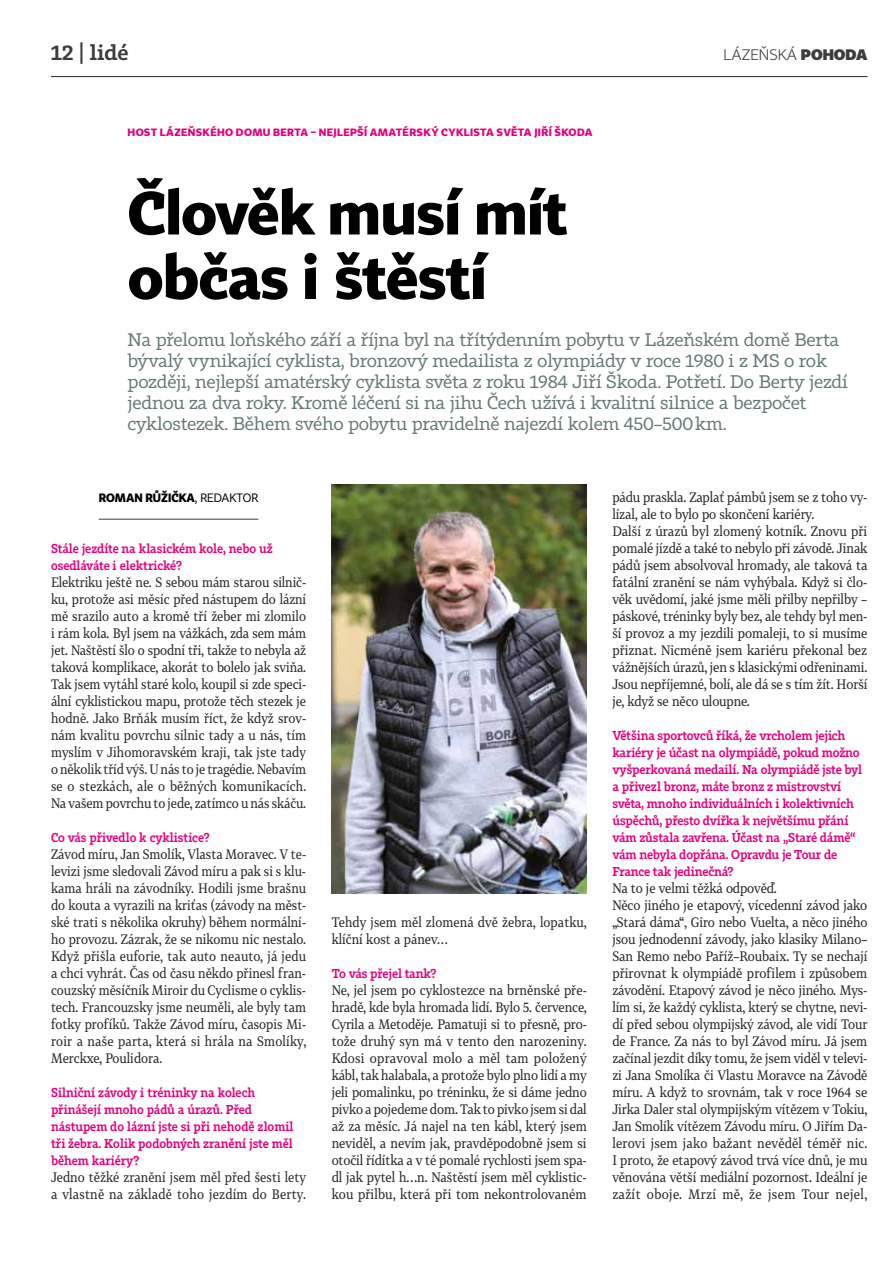
<style>
.page{position:relative;width:893px;height:1263px;background:#fff}
.page>*{position:absolute;margin:0;border:0;box-sizing:border-box;transform-origin:0 0}
.t1{font:700 60px/64.5px "Tabac Sans";letter-spacing:-.015em;color:#000}
.t2{font:300 21px "Tabac Slab";color:#3c3c3b}
.t3{font:18px/21px "Tabac Slab";letter-spacing:-.01em;color:#657877}
.t4{font:300 15px "Tabac Sans";color:#3c3c3b}
.t5{font:13.5px/17px "Tabac G3";letter-spacing:-.01em;color:#282827;scale:.91 1}
.t6{font:13.5px/17px "Tabac G3";letter-spacing:-.01em;color:#282827;text-align:justify;scale:.9 1}
.t7{font:300 12.75px/17px "Tabac Slab";letter-spacing:-.01em;color:#e6007d;scale:.91 1}
.t8{font:300 12.75px/17px "Tabac Slab";letter-spacing:-.01em;color:#e6007d;scale:.9 1}
.t9{font:700 12px "Tabac Sans";color:#000;scale:.95 1}
.t10{font:700 10.5px "Tabac Sans";letter-spacing:.035em;color:#e6007d}
.s1{font-weight:500}
.s2{font-weight:400}
</style>
<div class="page">
<hr style="left:99px;top:519px;width:159px;height:1px;background:#3c3c3b">
<hr style="left:51px;top:76px;width:816px;height:1px;background:#3c3c3b">
<img style="left:332px;top:485px;width:255px;height:408px">
<h2 class="t2" style="left:51px;top:39px;width:79px">12 | lidé</h2>
<p class="t4" style="left:724px;top:45px;width:145px">LÁZEŇSKÁ <span class="s1">POHODA</span></p>
<p class="t10" style="left:128px;top:126px;width:252px">HOST LÁZEŇSKÉHO DOMU BERTA – NEJLEPŠÍ AMA</p>
<p class="t10" style="left:396px;top:126px;width:196px">TÉRSKÝ CYKLISTA SVĚTA JIŘÍ ŠKODA</p>
<h1 class="t1" style="left:128px;top:181px;width:442px">ČLOVĚK MUSÍ MÍT<br>OBČAS I ŠTĚSTÍ</h1>
<p class="t3" style="left:128px;top:329px;width:722px">Na přelomu loňského září a října byl na třítýdenním pobytu v Lázeňském domě Berta bývalý vynikající cyklista, bronzový medailista z olympiády v roce 1980 i z MS o rok později, nejlepší amatérský cyklista světa z roku 1984 Jiří Škoda. Potřetí. Do Berty jezdí jednou za dva roky. Kromě léčení si na jihu Čech užívá i kvalitní silnice a bezpočet cyklostezek. Během svého pobytu pravidelně najezdí kolem 450–500km.</p>
<p class="t9" style="left:99px;top:490px;width:170px">ROMAN RŮŽIČKA<span class="s2">, REDAKTOR</span></p>
<p class="t8" style="left:51px;top:540px;width:248px">Stále jezdíte na klasickém kole, nebo už osedláváte i elektrické?</p>
<p class="t6" style="left:51px;top:573px;width:285px">Elektriku ještě ne. S sebou mám starou silnič&shy;ku, protože asi měsíc před nástupem do lázní mě srazilo auto a kromě tří žeber mi zlomilo i rám kola. Byl jsem na vážkách, zda sem mám jet. Naštěstí šlo o spodní tři, takže to nebyla až taková komplikace, akorát to bolelo jak sviňa.<br>Tak jsem vytáhl staré kolo, koupil si zde speci&shy;ální cyklistickou mapu, protože těch stezek je hodně. Jako Brňák musím říct, že když srov&shy;nám kvalitu povrchu silnic tady a u nás, tím myslím v Jihomoravském kraji, tak jste tady o několik tříd výš. U nás to je tragédie. Nebavím se o stezkách, ale o běžných komunikacích.<br>Na vašem povrchu to jede, zatímco u nás skáču.</p>
<p class="t8" style="left:51px;top:829px;width:178px">Co vás přivedlo k cyklistice?</p>
<p class="t6" style="left:51px;top:845px;width:285px">Závod míru, Jan Smolík, Vlasta Moravec. V te&shy;levizi jsme sledovali Závod míru a pak si s klu&shy;kama hráli na závodníky. Hodili jsme brašnu do kouta a vyrazili na kriťas (závody na měst&shy;ské trati s několika okruhy) během normální&shy;ho provozu. Zázrak, že se nikomu nic nestalo.<br>Když přišla euforie, tak auto neauto, já jedu a chci vyhrát. Čas od času někdo přinesl fran&shy;couzský měsíčník Miroir du Cyclisme o cyklis&shy;tech. Francouzsky jsme neuměli, ale byly tam fotky profíků. Takže Závod míru, časopis Mi&shy;roir a naše parta, která si hrála na Smolíky, Merckxe, Poulidora.</p>
<p class="t8" style="left:51px;top:1084px;width:271px">Silniční závody i tréninky na kolech přinášejí mnoho pádů a úrazů. Před nástupem do lázní jste si při nehodě zlomil tři žebra. Kolik podobných zranění jste měl během kariéry?</p>
<p class="t6" style="left:51px;top:1168px;width:285px">Jedno těžké zranění jsem měl před šesti lety a vlastně na základě toho jezdím do Berty.</p>
<p class="t6" style="left:332px;top:913px;width:285px">Tehdy jsem měl zlomená dvě žebra, lopatku, klíční kost a pánev…</p>
<p class="t7" style="left:332px;top:965px;width:117px">To vás přejel tank?</p>
<p class="t5" style="left:332px;top:981px;width:282px;text-align:justify">Ne, jel jsem po cyklostezce na brněnské pře&shy;hradě, kde byla hromada lidí. Bylo 5. července, Cyrila a Metoděje. Pamatuji si to přesně, pro&shy;tože druhý syn má v tento den narozeniny.<br>Kdosi opravoval molo a měl tam položený kábl, tak halabala, a protože bylo plno lidí a my jeli pomalinku, po tréninku, že si dáme jedno pivko a pojedeme dom. Tak to pivko jsem si dal až za měsíc. Já najel na ten kábl, který jsem neviděl, a nevím jak, pravděpodobně jsem si otočil řídítka a v té pomalé rychlosti jsem spa&shy;dl jak pytel h…n. Naštěstí jsem měl cyklistic&shy;kou přilbu, která při tom nekontrolovaném</p>
<p class="t5" style="left:612px;top:488px;width:282px">pádu praskla. Zaplať pámbů jsem se z toho vy&shy;lízal, ale to bylo po skončení kariéry.<br>Další z úrazů byl zlomený kotník. Znovu při pomalé jízdě a také to nebylo při závodě. Jinak pádů jsem absolvoval hromady, ale taková ta fatální zranění se nám vyhýbala. Když si člo&shy;věk uvědomí, jaké jsme měli přilby nepřilby – páskové, tréninky byly bez, ale tehdy byl men&shy;ší provoz a my jezdili pomaleji, to si musíme přiznat. Nicméně jsem kariéru překonal bez vážnějších úrazů, jen s klasickými odřeninami.<br>Jsou nepříjemné, bolí, ale dá se s tím žít. Horší je, když se něco uloupne.</p>
<p class="t7" style="left:612px;top:727px;width:276px">Většina sportovců říká, že vrcholem jejich kariéry je účast na olympiádě, pokud možno vyšperkovaná medailí. Na olympiádě jste byl a přivezl bronz, máte bronz z mistrovství světa, mnoho individuálních i kolektivních úspěchů, přesto dvířka k největšímu přání vám zůstala zavřena. Účast na „Staré dámě“ vám nebyla dopřána. Opravdu je Tour de France tak jedinečná?</p>
<p class="t5" style="left:612px;top:879px;width:282px">Na to je velmi těžká odpověď.<br>Něco jiného je etapový, vícedenní závod jako „Stará dáma“, Giro nebo Vuelta, a něco jiného jsou jednodenní závody, jako klasiky Milano– San Remo nebo Paříž–Roubaix. Ty se nechají přirovnat k olympiádě profilem i způsobem závodění. Etapový závod je něco jiného. Mys&shy;lím si, že každý cyklista, který se chytne, nevi&shy;dí před sebou olympijský závod, ale vidí Tour de France. Za nás to byl Závod míru. Já jsem začínal jezdit díky tomu, že jsem viděl v televi&shy;zi Jana Smolíka či Vlastu Moravce na Závodě míru. A když to srovnám, tak v roce 1964 se Jirka Daler stal olympijským vítězem v Tokiu, Jan Smolík vítězem Závodu míru. O Jiřím Da&shy;lerovi jsem jako bažant nevěděl téměř nic.<br>I proto, že etapový závod trvá více dnů, je mu věnována větší mediální pozornost. Ideální je zažít oboje. Mrzí mě, že jsem Tour nejel,</p>
</div>
